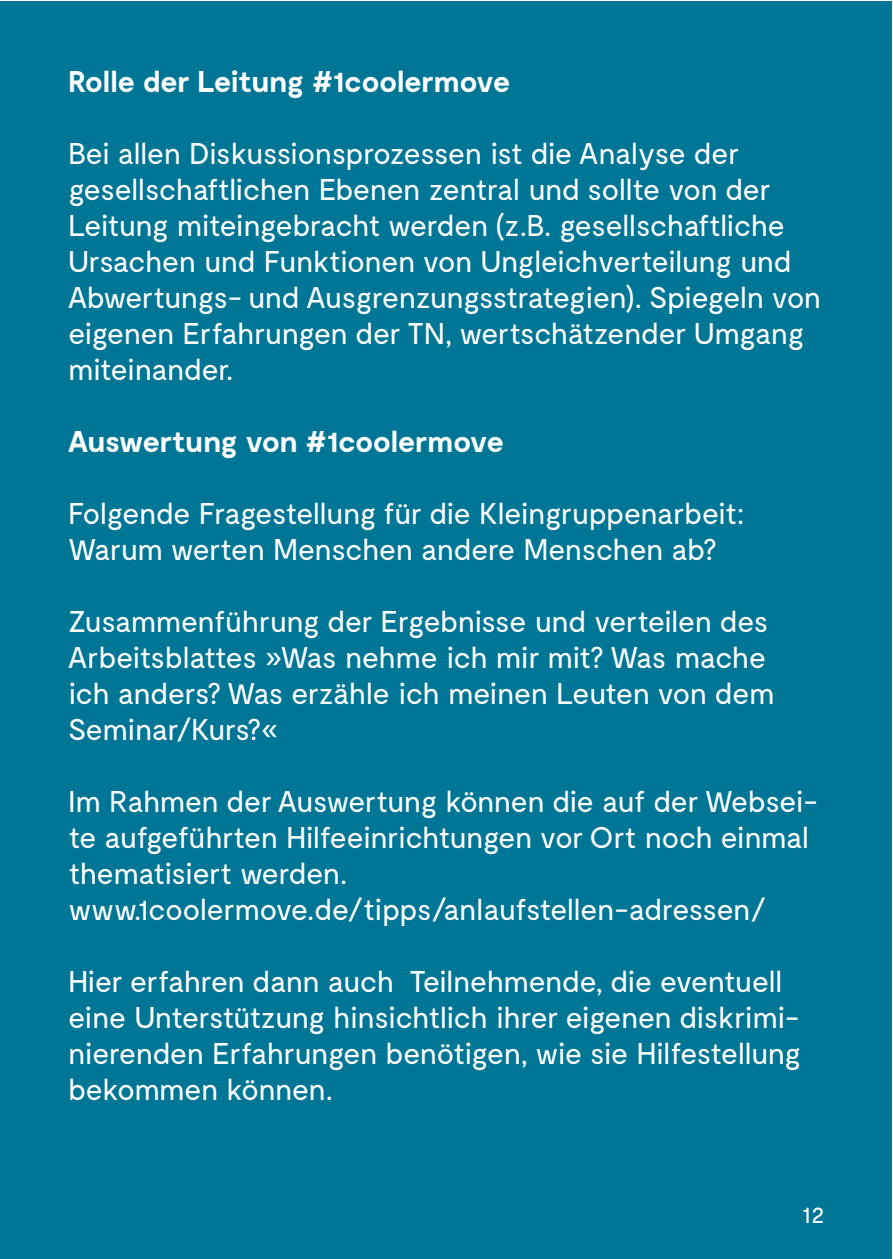
<style>
.page{position:relative;width:893px;height:1259px;background:#fff}
.page>*{position:absolute;margin:0;border:0;box-sizing:border-box;transform-origin:0 0}
.t1{font:30px/36px "Moderat";letter-spacing:-.025em;color:#fff}
.t2{font:700 30px "Moderat";letter-spacing:-.025em;color:#fff}
.t3{font:24px "Moderat";color:#fff}
</style>
<div class="page">
<div style="left:0;top:2px;width:891px;height:1257px;background:#007696"></div>
<p class="t2" style="left:68px;top:64px;width:444px">Rolle der Leitung #1coolermove</p>
<p class="t1" style="left:68px;top:137px;width:755px">Bei allen Diskussionsprozessen ist die Analyse der gesellschaftlichen Ebenen zentral und sollte von der Leitung miteingebracht werden (z.B. gesellschaftliche Ursachen und Funktionen von Ungleichverteilung und Abwertungs- und Ausgrenzungsstrategien). Spiegeln von eigenen Erfahrungen der TN, wertschätzender Umgang miteinander.</p>
<p class="t2" style="left:68px;top:424px;width:438px">Auswertung von #1coolermove</p>
<p class="t1" style="left:68px;top:497px;width:678px">Folgende Fragestellung für die Kleingruppenarbeit:<br>Warum werten Menschen andere Menschen ab?</p>
<p class="t1" style="left:68px;top:605px;width:708px">Zusammenführung der Ergebnisse und verteilen des Arbeitsblattes »Was nehme ich mir mit? Was mache ich anders? Was erzähle ich meinen Leuten von dem Seminar/Kurs?«</p>
<p class="t1" style="left:68px;top:785px;width:751px">Im Rahmen der Auswertung können die auf der Websei&shy;te aufgeführten Hilfeeinrichtungen vor Ort noch einmal thematisiert werden. www.1coolermove.de/tipps/anlaufstellen-adressen/</p>
<p class="t1" style="left:68px;top:965px;width:735px">Hier erfahren dann auch Teilnehmende, die eventuell eine Unterstützung hinsichtlich ihrer eigenen diskrimi&shy;nierenden Erfahrungen benötigen, wie sie Hilfestellung bekommen können.</p>
<p class="t3" style="left:802px;top:1201px;width:24px">12</p>
</div>
